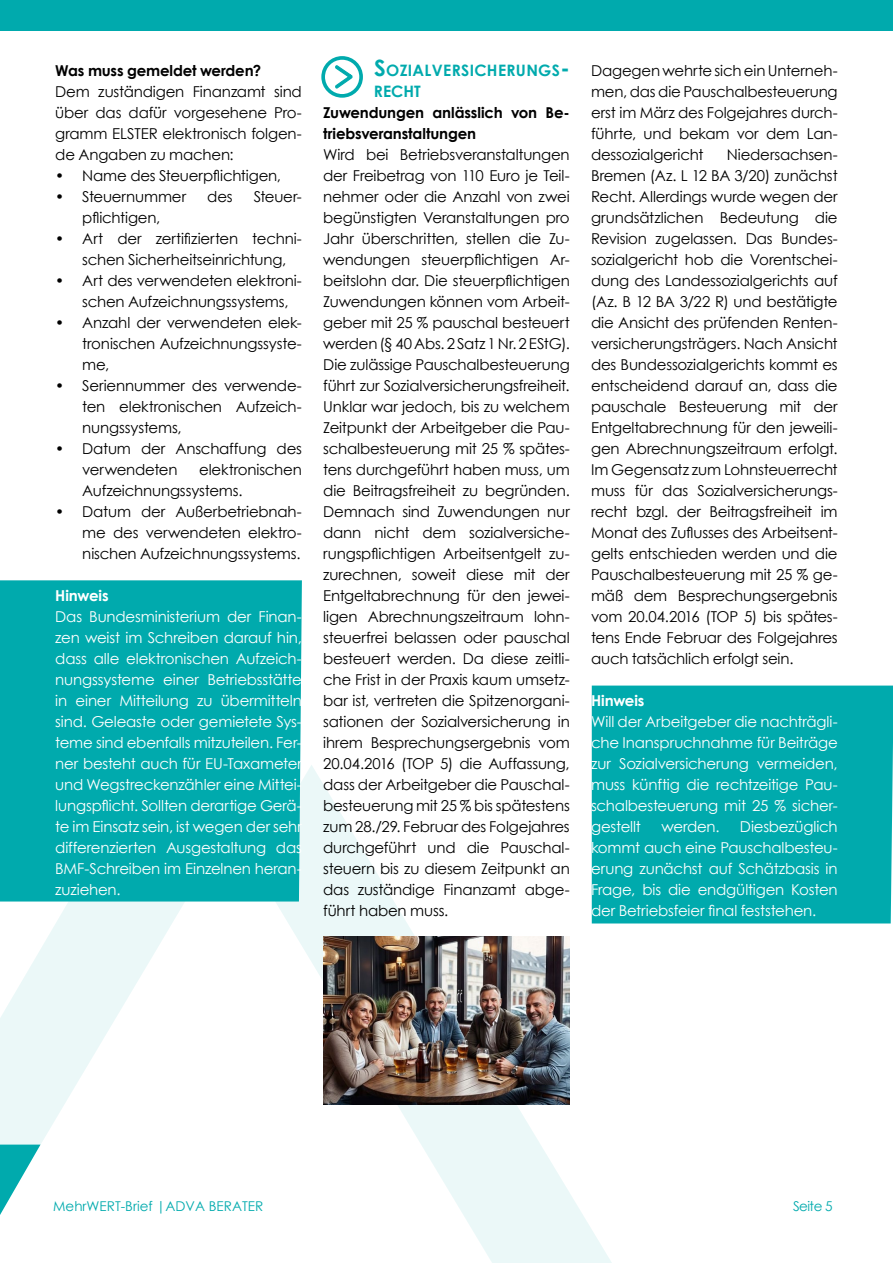
<style>
.page{position:relative;width:893px;height:1263px;background:#fff}
.page>*{position:absolute;margin:0;border:0;box-sizing:border-box;transform-origin:0 0}
.t1{font:700 15.75px/21px "Century Gothic";letter-spacing:.02em;color:#00aaad}
.t2{font:15px/21px "Century Gothic";letter-spacing:-.015em;color:#000;text-align:justify}
.t3{font:15px/21px "Century Gothic";letter-spacing:-.015em;color:#fff;text-align:justify}
.t4{font:700 15px/21px "Century Gothic";letter-spacing:-.015em;color:#000}
.t5{font:700 15px "Century Gothic";letter-spacing:-.01em;color:#fff}
.t6{font:13.5px "Century Gothic";color:#00aaad}
.s1{font-size:22.5px}
</style>
<div class="page">
<svg style="left:307px;top:764px;width:394px;height:499px"></svg>
<svg style="left:0;top:773px;width:307px;height:442px"></svg>
<div style="left:0;top:0;width:893px;height:30px;background:#00aaad"></div>
<div style="left:592px;top:685px;width:301px;height:238px;background:#00aaad"></div>
<div style="left:0;top:580px;width:302px;height:321px;background:#00aaad"></div>
<div style="left:321px;top:56px;width:42px;height:42px;border:4px solid #00aaad;border-radius:50%"></div>
<svg style="left:335px;top:64px;width:19px;height:25px"></svg>
<img style="left:323px;top:936px;width:247px;height:168px">
<p class="t4" style="left:55px;top:60px;width:207px">Was muss gemeldet werden?</p>
<p class="t2" style="left:55px;top:81px;width:248px">Dem zuständigen Finanzamt sind über das dafür vorgesehene Pro&shy;gramm ELSTER elektronisch folgen&shy;de Angaben zu machen:</p>
<p class="t2" style="left:55px;top:165px;width:227px">• Name des Steuerpflichtigen,</p>
<p class="t2" style="left:55px;top:186px;width:132px">• Steuernummer</p>
<p class="t2" style="left:207px;top:186px;width:27px">des</p>
<p class="t2" style="left:254px;top:186px;width:50px">Steuer-</p>
<p class="t2" style="left:82px;top:207px;width:80px">pflichtigen,</p>
<p class="t2" style="left:82px;top:228px;width:221px;text-indent:-27px">• Art der zertifizierten techni&shy;schen Sicherheitseinrichtung,</p>
<p class="t2" style="left:82px;top:270px;width:221px;text-indent:-27px">• Art des verwendeten elektroni&shy;schen Aufzeichnungssystems,</p>
<p class="t2" style="left:82px;top:312px;width:221px;text-indent:-27px">• Anzahl der verwendeten elek&shy;tronischen Aufzeichnungssyste&shy;me,</p>
<p class="t2" style="left:82px;top:375px;width:221px;text-indent:-27px">• Seriennummer des verwende&shy;ten elektronischen Aufzeich&shy;nungssystems,</p>
<p class="t2" style="left:82px;top:438px;width:221px;text-indent:-27px">• Datum der Anschaffung des verwendeten</p>
<p class="t2" style="left:82px;top:459px;width:221px;text-indent:117px">elektronischen<br>Aufzeichnungssystems.</p>
<p class="t2" style="left:82px;top:501px;width:221px;text-indent:-27px">• Datum der Außerbetriebnah&shy;me des verwendeten elektro&shy;nischen Aufzeichnungssystems.</p>
<p class="t5" style="left:55px;top:584px;width:55px">Hinweis</p>
<p class="t3" style="left:55px;top:606px;width:248px">Das Bundesministerium der Finan&shy;zen weist im Schreiben darauf hin, dass alle elektronischen Aufzeich&shy;nungssysteme einer Betriebsstätte in einer Mitteilung zu übermitteln sind. Geleaste oder gemietete Sys&shy;teme sind ebenfalls mitzuteilen. Fer&shy;ner besteht auch für EU-Taxameter und Wegstreckenzähler eine Mittei&shy;lungspflicht. Sollten derartige Gerä&shy;te im Einsatz sein, ist wegen der sehr differenzierten Ausgestaltung das BMF-Schreiben im Einzelnen heran&shy;zuziehen.</p>
<p class="t1" style="left:374px;top:59px;width:197px"><span class="s1">S</span>OZIALVERSICHERUNGS<span class="s1">-<br></span>RECHT</p>
<p class="t4" style="left:323px;top:102px;width:248px">Zuwendungen anlässlich von Be&shy;triebsveranstaltungen</p>
<p class="t2" style="left:323px;top:144px;width:248px">Wird bei Betriebsveranstaltungen der Freibetrag von 110 Euro je Teil&shy;nehmer oder die Anzahl von zwei begünstigten Veranstaltungen pro Jahr überschritten, stellen die Zu&shy;wendungen steuerpflichtigen Ar&shy;beitslohn dar. Die steuerpflichtigen Zuwendungen können vom Arbeit&shy;geber mit 25 % pauschal besteuert werden (§ 40 Abs. 2 Satz 1 Nr. 2 EStG).<br>Die zulässige Pauschalbesteuerung führt zur Sozialversicherungsfreiheit.<br>Unklar war jedoch, bis zu welchem Zeitpunkt der Arbeitgeber die Pau&shy;schalbesteuerung mit 25 % spätes&shy;tens durchgeführt haben muss, um die Beitragsfreiheit zu begründen.<br>Demnach sind Zuwendungen nur dann nicht dem sozialversiche&shy;rungspflichtigen Arbeitsentgelt zu&shy;zurechnen, soweit diese mit der Entgeltabrechnung für den jewei&shy;ligen Abrechnungszeitraum lohn&shy;steuerfrei belassen oder pauschal besteuert werden. Da diese zeitli&shy;che Frist in der Praxis kaum umsetz&shy;bar ist, vertreten die Spitzenorgani&shy;sationen der Sozialversicherung in ihrem Besprechungsergebnis vom 20.04.2016 (TOP 5) die Auffassung, dass der Arbeitgeber die Pauschal&shy;besteuerung mit 25 % bis spätestens zum 28./29. Februar des Folgejahres durchgeführt und die Pauschal&shy;steuern bis zu diesem Zeitpunkt an das zuständige Finanzamt abge&shy;führt haben muss.</p>
<p class="t2" style="left:591px;top:60px;width:248px">Dagegen wehrte sich ein Unterneh&shy;men, das die Pauschalbesteuerung erst im März des Folgejahres durch&shy;führte, und bekam vor dem Lan&shy;dessozialgericht</p>
<p class="t2" style="left:591px;top:144px;width:248px;text-indent:136px">Niedersachsen-Bremen (Az. L 12 BA 3/20) zunächst Recht. Allerdings wurde wegen der grundsätzlichen Bedeutung die Revision zugelassen. Das Bundes&shy;sozialgericht hob die Vorentschei&shy;dung des Landessozialgerichts auf (Az. B 12 BA 3/22 R) und bestätigte die Ansicht des prüfenden Renten&shy;versicherungsträgers. Nach Ansicht des Bundessozialgerichts kommt es entscheidend darauf an, dass die pauschale Besteuerung mit der Entgeltabrechnung für den jeweili&shy;gen Abrechnungszeitraum erfolgt.<br>Im Gegensatz zum Lohnsteuerrecht muss für das Sozialversicherungs&shy;recht bzgl. der Beitragsfreiheit im Monat des Zuflusses des Arbeitsent&shy;gelts entschieden werden und die Pauschalbesteuerung mit 25 % ge&shy;mäß dem Besprechungsergebnis vom 20.04.2016 (TOP 5) bis spätes&shy;tens Ende Februar des Folgejahres auch tatsächlich erfolgt sein.</p>
<p class="t5" style="left:591px;top:689px;width:55px">Hinweis</p>
<p class="t3" style="left:591px;top:711px;width:248px">Will der Arbeitgeber die nachträgli&shy;che Inanspruchnahme für Beiträge zur Sozialversicherung vermeiden, muss künftig die rechtzeitige Pau&shy;schalbesteuerung mit 25 % sicher&shy;gestellt</p>
<p class="t3" style="left:591px;top:816px;width:248px;text-indent:149px">Diesbezüglich kommt auch eine Pauschalbesteu&shy;erung zunächst auf Schätzbasis in Frage, bis die endgültigen Kosten der Betriebsfeier final feststehen.</p>
<p class="t3" style="left:661px;top:816px;width:60px">werden.</p>
<p class="t6" style="left:53px;top:1196px;width:212px">MehrWERT-Brief |ADVA BERATER</p>
<p class="t6" style="left:793px;top:1196px;width:41px">Seite 5</p>
</div>
